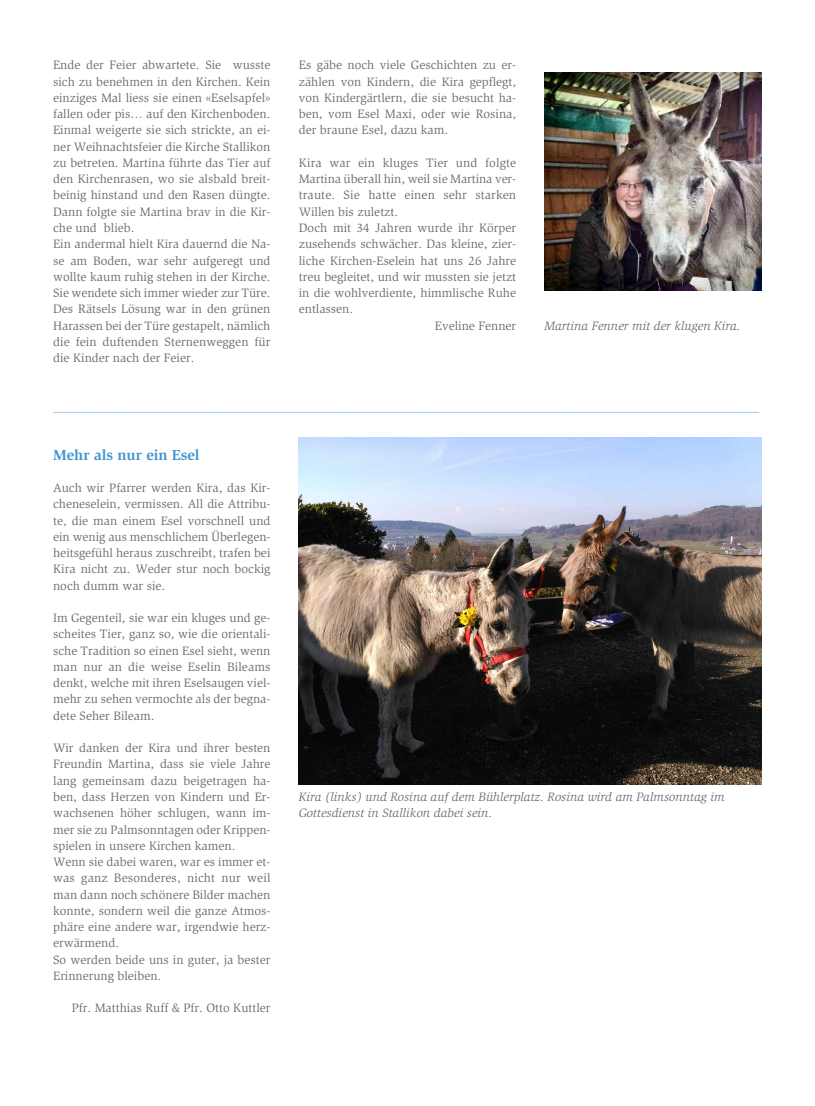
<style>
.page{position:relative;width:815px;height:1106px;background:#fff}
.page>*{position:absolute;margin:0;border:0;box-sizing:border-box;transform-origin:0 0}
.t1{font:700 15px "Slimbach Std";color:#4194d0}
.t2{font:12.5px/16.2px "Slimbach Std";color:#6c6d70;text-align:justify}
.t3{font:italic 12.5px/16.2px "Slimbach Std";color:#6c6d70}
.t4{font:12.5px "Slimbach Std";color:#7daddc}
</style>
<div class="page">
<img style="left:544px;top:73px;width:218px;height:217px">
<div style="left:299px;top:433px;width:463px;height:355px;background:linear-gradient(to right,#fff,#fff)"></div>
<img style="left:299px;top:437px;width:463px;height:347px">
<p class="t2" style="left:53px;top:58px;width:219px;text-align:left">Ende der Feier abwartete. Sie wusste sich zu benehmen in den Kirchen. Kein einziges Mal liess sie einen «Eselsapfel» fallen oder pis… auf den Kirchenboden.<br>Einmal weigerte sie sich strickte, an ei&shy;ner Weihnachtsfeier die Kirche Stallikon zu betreten. Martina führte das Tier auf den Kirchenrasen, wo sie alsbald breit&shy;beinig hinstand und den Rasen düngte.<br>Dann folgte sie Martina brav in die Kir&shy;che und blieb.<br>Ein andermal hielt Kira dauernd die Na&shy;se am Boden, war sehr aufgeregt und wollte kaum ruhig stehen in der Kirche.<br>Sie wendete sich immer wieder zur Türe.<br>Des Rätsels Lösung war in den grünen Harassen bei der Türe gestapelt, nämlich die fein duftenden Sternenweggen für die Kinder nach der Feier.</p>
<p class="t2" style="left:299px;top:58px;width:219px">Es gäbe noch viele Geschichten zu er&shy;zählen von Kindern, die Kira gepflegt, von Kindergärtlern, die sie besucht ha&shy;ben, vom Esel Maxi, oder wie Rosina, der braune Esel, dazu kam.</p>
<p class="t2" style="left:299px;top:156px;width:219px">Kira war ein kluges Tier und folgte</p>
<p class="t2" style="left:299px;top:172px;width:219px">Martina überall hin, weil sie Martina ver-</p>
<p class="t2" style="left:299px;top:188px;width:219px">traute. Sie hatte einen sehr starken</p>
<p class="t2" style="left:299px;top:204px;width:101px">Willen bis zuletzt.</p>
<p class="t2" style="left:299px;top:221px;width:219px">Doch mit 34 Jahren wurde ihr Körper</p>
<p class="t2" style="left:299px;top:237px;width:219px">zusehends schwächer. Das kleine, zier-</p>
<p class="t2" style="left:299px;top:253px;width:219px">liche Kirchen-Eselein hat uns 26 Jahre</p>
<p class="t2" style="left:299px;top:269px;width:219px">treu begleitet, und wir mussten sie jetzt</p>
<p class="t2" style="left:299px;top:286px;width:219px">in die wohlverdiente, himmlische Ruhe</p>
<p class="t2" style="left:299px;top:302px;width:56px">entlassen.</p>
<p class="t2" style="left:435px;top:318px;width:83px">Eveline Fenner</p>
<p class="t3" style="left:544px;top:318px;width:198px">Martina Fenner mit der klugen Kira.</p>
<p class="t4" style="left:53px;top:402px;width:708px">_________________________________________________________________________________________________________________</p>
<p class="t1" style="left:53px;top:449px;width:148px">Mehr als nur ein Esel</p>
<p class="t2" style="left:53px;top:481px;width:219px">Auch wir Pfarrer werden Kira, das Kir&shy;cheneselein, vermissen. All die Attribu&shy;te, die man einem Esel vorschnell und ein wenig aus menschlichem Überlegen&shy;heitsgefühl heraus zuschreibt, trafen bei Kira nicht zu. Weder stur noch bockig noch dumm war sie.</p>
<p class="t2" style="left:53px;top:611px;width:219px">Im Gegenteil, sie war ein kluges und ge&shy;scheites Tier, ganz so, wie die orientali&shy;sche Tradition so einen Esel sieht, wenn man nur an die weise Eselin Bileams denkt, welche mit ihren Eselsaugen viel&shy;mehr zu sehen vermochte als der begna&shy;dete Seher Bileam.</p>
<p class="t2" style="left:53px;top:741px;width:219px;text-align:left">Wir danken der Kira und ihrer besten Freundin Martina, dass sie viele Jahre lang gemeinsam dazu beigetragen ha&shy;ben, dass Herzen von Kindern und Er&shy;wachsenen höher schlugen, wann im&shy;mer sie zu Palmsonntagen oder Krippen&shy;spielen in unsere Kirchen kamen.<br>Wenn sie dabei waren, war es immer et&shy;was ganz Besonderes, nicht nur weil man dann noch schönere Bilder machen konnte, sondern weil die ganze Atmos&shy;phäre eine andere war, irgendwie herz&shy;erwärmend.<br>So werden beide uns in guter, ja bester Erinnerung bleiben.</p>
<p class="t2" style="left:72px;top:1001px;width:200px">Pfr. Matthias Ruff &amp; Pfr. Otto Kuttler</p>
<p class="t3" style="left:299px;top:789px;width:427px">Kira (links) und Rosina auf dem Bühlerplatz. Rosina wird am Palmsonntag im<br>Gottesdienst in Stallikon dabei sein.</p>
</div>
